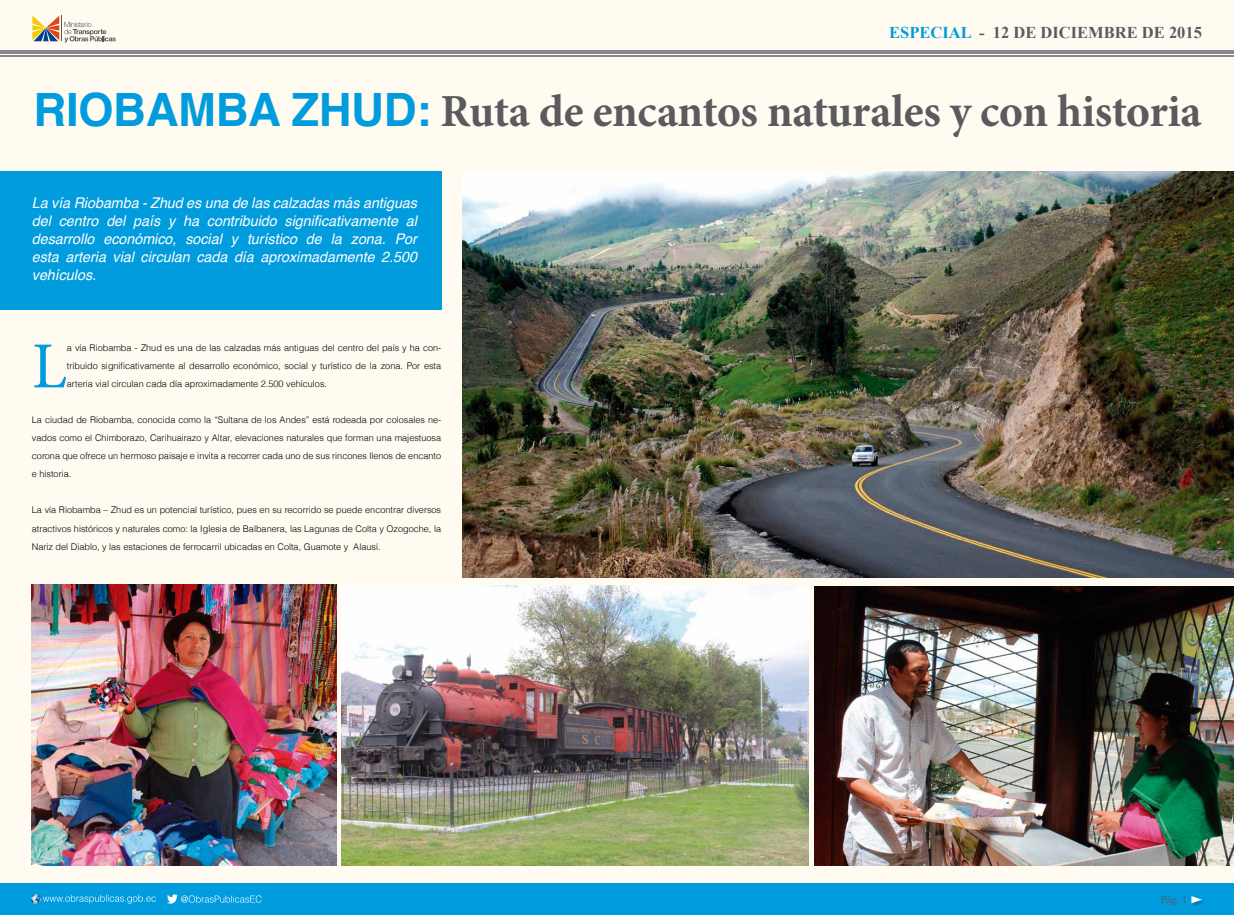
<style>
.page{position:relative;width:1234px;height:915px;background:#fff}
.page>*{position:absolute;margin:0;border:0;box-sizing:border-box;transform-origin:0 0}
.t1{font:65.7px "Minion Pro";color:#009cde}
.t2{font:700 45.9px "Minion Pro";letter-spacing:-.01em;color:#5b5b5f}
.t3{font:700 16.5px "Times New Roman";color:#5b5b5f}
.t4{font:italic 14.7px/18px "Helvetica";color:#fff;text-align:justify}
.t5{font:10.5px "Times New Roman";color:#5b5b5f}
.t6{font:300 9.15px/18px "Helvetica";color:#000;text-align:justify}
.s1{color:#009cde}
.s2{font-family:"Helvetica";color:#009cde}
</style>
<div class="page">
<div style="left:0;top:0;width:1233px;height:914px;background:#fffbf1"></div>
<svg style="left:32px;top:16px;width:84px;height:27px"></svg>
<hr style="left:0;top:51px;width:1233px;height:3px;background:#89878c">
<hr style="left:0;top:56px;width:1233px;height:1px;background:#89878c">
<div style="left:0;top:882px;width:1233px;height:32px;background:#009cde"></div>
<svg style="left:32px;top:894px;width:124px;height:9px"></svg>
<svg style="left:167px;top:894px;width:94px;height:9px"></svg>
<img style="left:1191px;top:899px;width:13px;height:7px">
<svg style="left:1191px;top:896px;width:10px;height:7px"></svg>
<div style="left:0;top:171px;width:441px;height:138px;background:#009cde"></div>
<img style="left:462px;top:171px;width:771px;height:406px">
<img style="left:341px;top:585px;width:467px;height:280px">
<img style="left:32px;top:584px;width:304px;height:281px">
<img style="left:814px;top:586px;width:419px;height:279px">
<h3 class="t3" style="left:889px;top:21px;width:314px"><span class="s1">ESPECIAL</span> - 12 DE DICIEMBRE DE 2015</h3>
<h2 class="t2" style="left:34px;top:79px;width:1169px"><span class="s2">RIOBAMBA ZHUD:</span> Ruta de encantos naturales y con historia</h2>
<p class="t4" style="left:32px;top:194px;width:386px">La vía Riobamba - Zhud es una de las calzadas más antiguas del centro del país y ha contribuido significativamente al desarrollo económico, social y turístico de la zona. Por esta arteria vial circulan cada día aproximadamente 2.500 vehículos.</p>
<h1 class="t1" style="left:32px;top:322px;width:36px">L</h1>
<p class="t6" style="left:67px;top:338px;width:376px">a vía Riobamba - Zhud es una de las calzadas más antiguas del centro del país y ha con&shy;tribuido significativamente al desarrollo económico, social y turístico de la zona. Por esta arteria vial circulan cada día aproximadamente 2.500 vehículos.</p>
<p class="t6" style="left:32px;top:410px;width:410px">La ciudad de Riobamba, conocida como la “Sultana de los Andes” está rodeada por colosales ne&shy;vados como el Chimborazo, Carihuairazo y Altar, elevaciones naturales que forman una majestuosa corona que ofrece un hermoso paisaje e invita a recorrer cada uno de sus rincones llenos de encanto e historia.</p>
<p class="t6" style="left:32px;top:500px;width:410px">La vía Riobamba – Zhud es un potencial turístico, pues en su recorrido se puede encontrar diversos atractivos históricos y naturales como: la Iglesia de Balbanera, las Lagunas de Colta y Ozogoche, la Nariz del Diablo, y las estaciones de ferrocarril ubicadas en Colta, Guamote y Alausí.</p>
<p class="t5" style="left:1160px;top:892px;width:28px">Pág. 1</p>
</div>
